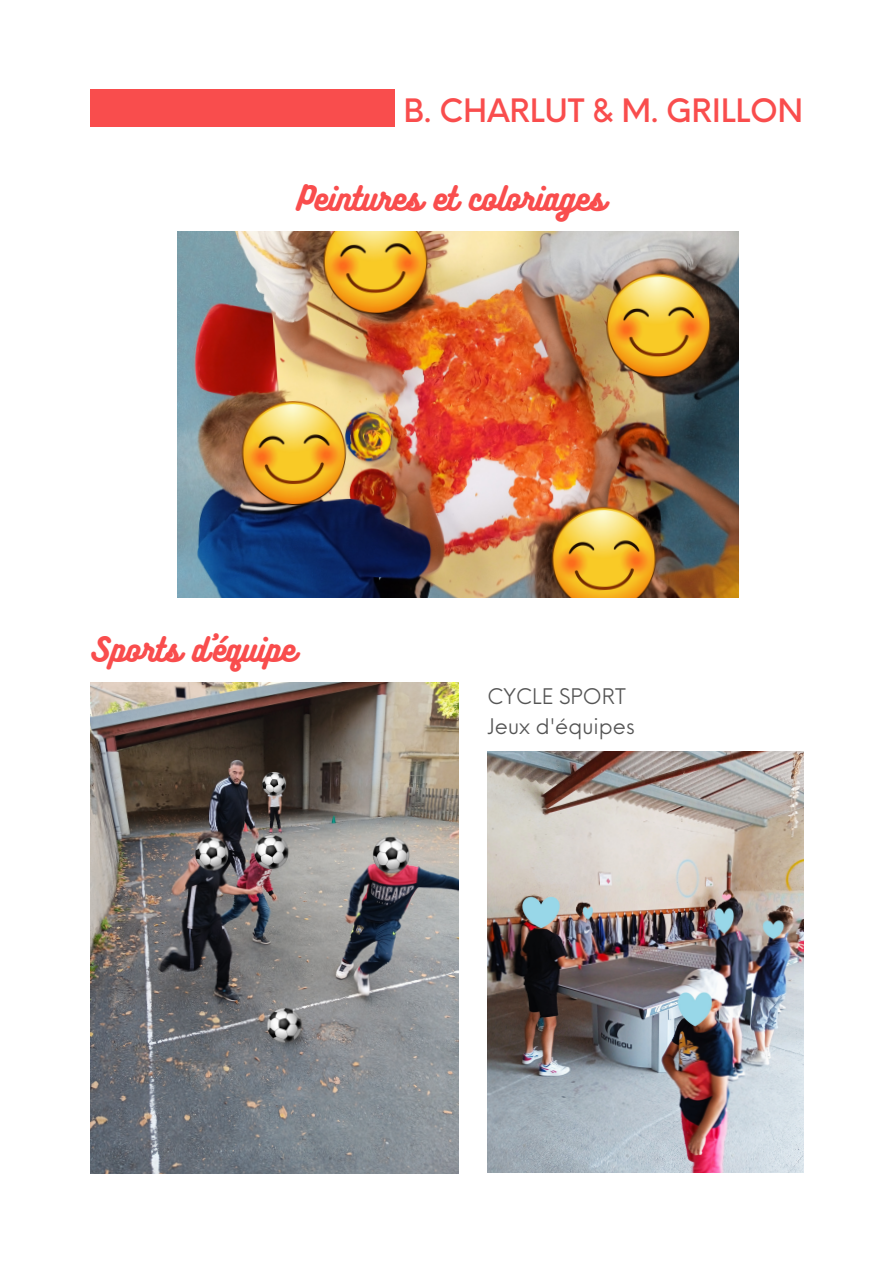
<style>
.page{position:relative;width:893px;height:1264px;background:#fff}
.page>*{position:absolute;margin:0;border:0;box-sizing:border-box;transform-origin:0 0}
.t1{font:500 31.5px "Neue Einstellung";letter-spacing:-.01em;color:#f94d4d}
.t2{font:30px "Bukhari Script";color:#f94d4d}
.t3{font:21px "Neue Einstellung";color:#545454}
</style>
<div class="page">
<div style="left:90px;top:89px;width:304px;height:38px;background:#f94d4d"></div>
<img style="left:177px;top:231px;width:561px;height:366px">
<img style="left:90px;top:683px;width:368px;height:490px">
<img style="left:487px;top:751px;width:316px;height:421px">
<p class="t1" style="left:403px;top:82px;width:401px">B. CHARLUT &amp; M. GRILLON</p>
<p class="t2" style="left:297px;top:178px;width:310px">Peintures et coloriages</p>
<p class="t2" style="left:90px;top:630px;width:207px">Sports d'équipe</p>
<p class="t3" style="left:487px;top:678px;width:140px">CYCLE SPORT</p>
<p class="t3" style="left:487px;top:707px;width:149px">Jeux d'équipes</p>
</div>
